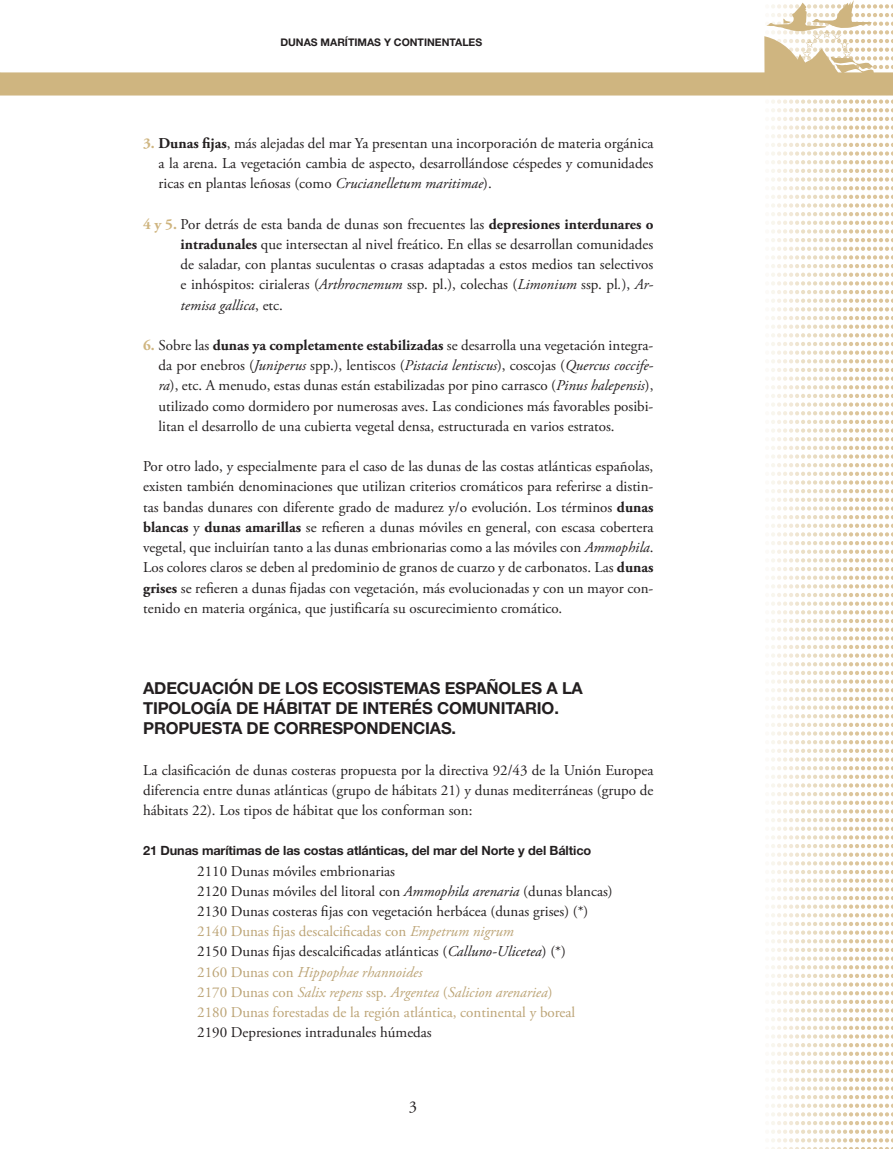
<style>
.page{position:relative;width:893px;height:1149px;background:#fff}
.page>*{position:absolute;margin:0;border:0;box-sizing:border-box;transform-origin:0 0}
.ladillos{font:700 16.5px "Helvetica Neue LT Std";letter-spacing:-.01em;color:#231f20}
.t1{font:16.5px "Adobe Garamond Pro";color:#231f20}
.t2{font:15px/20.2px "Adobe Garamond Pro";color:#231f20;text-align:justify}
.t3{font:15px "Adobe Garamond Pro";color:#bca476}
.t4{font:italic 15px "Adobe Garamond Pro";color:#bca476}
.ladillo_2_nivel{font:700 12.75px "Helvetica Neue LT Std";letter-spacing:-.01em;color:#231f20}
.t5{font:700 10.5px "Helvetica Neue LT Std";color:#231f20}
.s1{font-weight:700;color:#cfb580}
.s2{font-weight:700}
.s3{font-style:italic}
.s4{font-style:normal}
</style>
<div class="page">
<hr style="left:0;top:95px;width:893px;height:1px;background:#cfb580">
<div style="left:0;top:73px;width:893px;height:22px;background:#cfb580"></div>
<svg style="left:759px;top:0;width:134px;height:1149px"></svg>
<hr style="left:0;top:73px;width:893px;height:1px;background:#cfb580">
<p class="t5" style="left:280px;top:35px;width:203px">DUNAS MARÍTIMAS Y CONTINENTALES</p>
<p class="t2" style="left:159px;top:133px;width:496px;text-indent:-15px"><span class="s1">3.</span> <span class="s2">Dunas fijas</span>, más alejadas del mar Ya presentan una incorporación de materia orgánica a la arena. La vegetación cambia de aspecto, desarrollándose céspedes y comunidades ricas en plantas leñosas (como <span class="s3">Crucianelletum maritimae</span>).</p>
<p class="t2" style="left:181px;top:214px;width:474px;text-indent:-37px"><span class="s1">4 y 5.</span> Por detrás de esta banda de dunas son frecuentes las <span class="s2">depresiones interdunares o intradunales</span> que intersectan al nivel freático. En ellas se desarrollan comunidades de saladar, con plantas suculentas o crasas adaptadas a estos medios tan selectivos e inhóspitos: cirialeras (<span class="s3">Arthrocnemum</span> ssp. pl.), colechas (<span class="s3">Limonium</span> ssp. pl<span class="s3">.</span>), <span class="s3">Ar&shy;temisa gallica</span>, etc.</p>
<p class="t2" style="left:159px;top:335px;width:496px;text-indent:-15px"><span class="s1">6.</span> Sobre las <span class="s2">dunas ya completamente estabilizadas</span> se desarrolla una vegetación integra&shy;da por enebros (<span class="s3">Juniperus</span> spp.), lentiscos (<span class="s3">Pistacia lentiscus</span>), coscojas (<span class="s3">Quercus coccife&shy;ra</span>), etc. A menudo, estas dunas están estabilizadas por pino carrasco (<span class="s3">Pinus halepensis</span>), utilizado como dormidero por numerosas aves. Las condiciones más favorables posibi&shy;litan el desarrollo de una cubierta vegetal densa, estructurada en varios estratos.</p>
<p class="t2" style="left:143px;top:457px;width:512px">Por otro lado, y especialmente para el caso de las dunas de las costas atlánticas españolas, existen también denominaciones que utilizan criterios cromáticos para referirse a distin&shy;tas bandas dunares con diferente grado de madurez y/o evolución. Los términos <span class="s2">dunas blancas</span> y <span class="s2">dunas amarillas</span> se refieren a dunas móviles en general, con escasa cobertera vegetal, que incluirían tanto a las dunas embrionarias como a las móviles con <span class="s3">Ammophila</span>.<br>Los colores claros se deben al predominio de granos de cuarzo y de carbonatos. Las <span class="s2">dunas grises</span> se refieren a dunas fijadas con vegetación, más evolucionadas y con un mayor con&shy;tenido en materia orgánica, que justificaría su oscurecimiento cromático.</p>
<p class="ladillos" style="left:143px;top:677px;width:23px">ADECUACI</p>
<p class="ladillos" style="left:229px;top:677px;width:68px">ÓNDE LOS</p>
<p class="ladillos" style="left:322px;top:677px;width:12px">ECOSISTEMAS</p>
<p class="ladillos" style="left:445px;top:677px;width:66px">ESPAÑOLES</p>
<p class="ladillos" style="left:546px;top:677px;width:27px">A LA</p>
<p class="ladillos" style="left:143px;top:697px;width:38px">TI POLO</p>
<p class="ladillos" style="left:204px;top:697px;width:104px">GÍA DE HÁBITAT</p>
<p class="ladillos" style="left:336px;top:697px;width:38px">DE INTER</p>
<p class="ladillos" style="left:411px;top:697px;width:38px">ÉS COMUNITARIO</p>
<p class="ladillos" style="left:554px;top:697px;width:6px">.</p>
<p class="ladillos" style="left:143px;top:717px;width:13px">PRO</p>
<p class="ladillos" style="left:178px;top:717px;width:23px">PUESTA</p>
<p class="ladillos" style="left:247px;top:717px;width:40px">DE CORRES</p>
<p class="ladillos" style="left:343px;top:717px;width:23px">PONDENCIAS</p>
<p class="ladillos" style="left:452px;top:717px;width:6px">.</p>
<p class="t2" style="left:143px;top:760px;width:512px">La clasificación de dunas costeras propuesta por la directiva 92/43 de la Unión Europea diferencia entre dunas atlánticas (grupo de hábitats 21) y dunas mediterráneas (grupo de hábitats 22). Los tipos de hábitat que los conforman son:</p>
<p class="ladillo_2_nivel" style="left:143px;top:842px;width:450px">21 DUNAS MARÍTIMAS DE LAS COSTAS ATLÁNTICAS, DEL MAR DEL NORTE Y DEL BÁLTICO</p>
<p class="t2" style="left:197px;top:860px;width:199px">2110 Dunas móviles embrionarias</p>
<p class="t2" style="left:197px;top:881px;width:417px">2120 Dunas móviles del litoral con <span class="s3">Ammophila arenaria</span> (dunas blancas)</p>
<p class="t2" style="left:197px;top:901px;width:393px">2130 Dunas costeras fijas con vegetación herbácea (dunas grises) (*)</p>
<p class="t3" style="left:197px;top:922px;width:318px">2140 Dunas fijas descalcificadas con <span class="s3">Empetrum nigrum</span></p>
<p class="t2" style="left:197px;top:941px;width:370px">2150 Dunas fijas descalcificadas atlánticas (<span class="s3">Calluno-Ulicetea</span>) (*)</p>
<p class="t4" style="left:197px;top:962px;width:227px"><span class="s4">2160 Dunas con</span> Hippophae rhannoides</p>
<p class="t4" style="left:197px;top:982px;width:357px"><span class="s4">2170 Dunas con</span> Salix repens <span class="s4">ssp.</span> Argentea <span class="s4">(</span>Salicion arenariea<span class="s4">)</span></p>
<p class="t3" style="left:197px;top:1002px;width:380px">2180 Dunas forestadas de la región atlántica, continental y boreal</p>
<p class="t2" style="left:197px;top:1022px;width:236px">2190 Depresiones intradunales húmedas</p>
<p class="t1" style="left:409px;top:1096px;width:10px">3</p>
</div>
